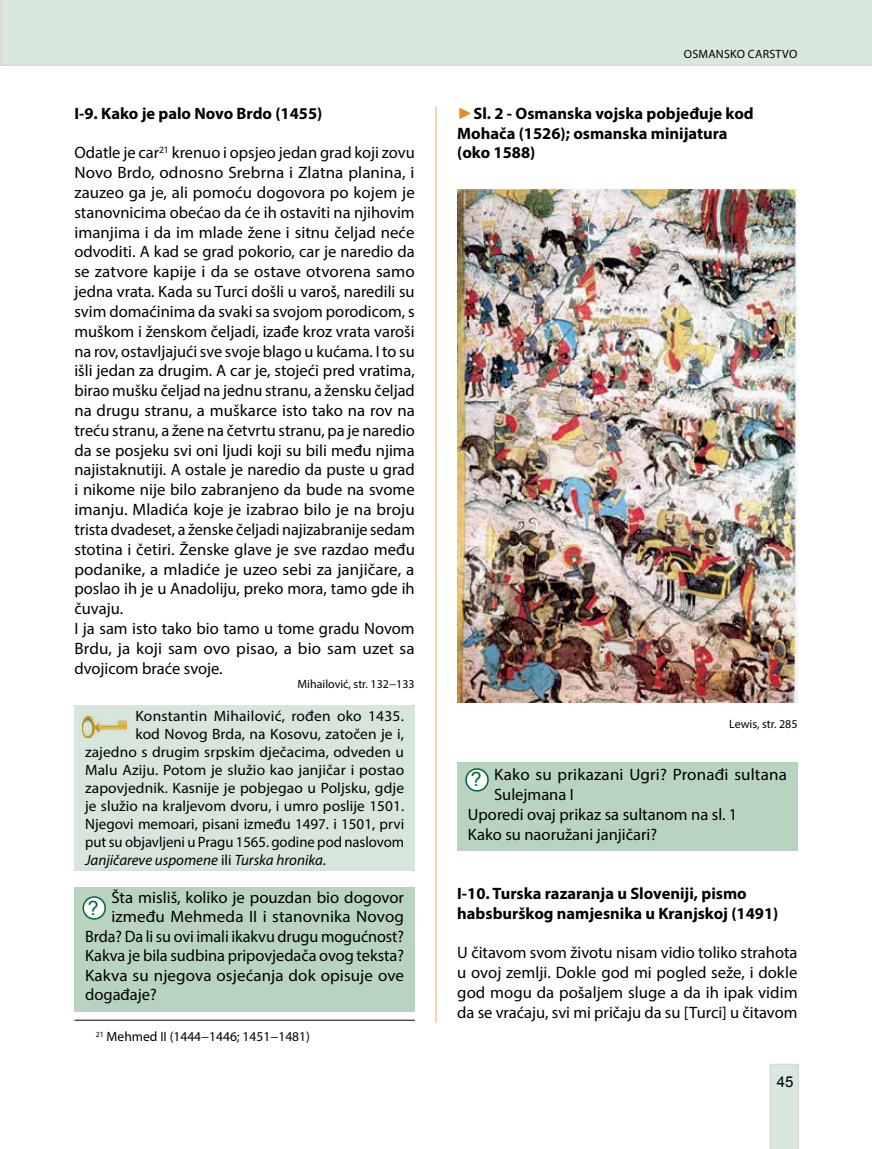
<style>
.page{position:relative;width:872px;height:1149px;background:#fff}
.page>*{position:absolute;margin:0;border:0;box-sizing:border-box;transform-origin:0 0}
.t1{font:19.5px "Arial";color:#00652e}
.t2{font:16.5px/19.8px "Myriad Pro";color:#000}
.t3{font:700 16.5px/19.8px "Myriad Pro";color:#000}
.t4{font:15px "Myriad Pro";letter-spacing:.005em;color:#000}
.t5{font:italic 15px "Myriad Pro";color:#000}
.t6{font:15px "Arial";color:#000}
.t7{font:13.5px "Myriad Pro";color:#000}
.t8{font:12px "Myriad Pro";letter-spacing:.005em;color:#000}
.s1{font-style:normal}
.s2{font-family:"Times New Roman";color:#e28f26}
</style>
<div class="page">
<div style="left:0;top:0;width:872px;height:66px;background:#d9e8df"></div>
<svg style="left:769px;top:1064px;width:30px;height:84px;background:#d9e6de"></svg>
<hr style="left:435px;top:106px;width:2px;height:916px;background:#e28f26">
<div style="left:457px;top:762px;width:340px;height:88px;background:#b9d3c1"></div>
<div style="left:466px;top:768px;width:22px;height:22px;background:#fff;border-radius:50%"></div>
<div style="left:465px;top:768px;width:24px;height:23px;border:2px solid #00652e;border-radius:50%"></div>
<div style="left:74px;top:887px;width:341px;height:124px;background:#b9d3c1"></div>
<div style="left:83px;top:896px;width:22px;height:22px;background:#fff;border-radius:50%"></div>
<div style="left:82px;top:896px;width:24px;height:23px;border:2px solid #00652e;border-radius:50%"></div>
<div style="left:74px;top:705px;width:341px;height:165px;background:#d7e6dc"></div>
<img style="left:83px;top:716px;width:44px;height:21px">
<img style="left:457px;top:189px;width:340px;height:513px">
<hr style="left:74px;top:1019px;width:341px;height:1px;background:#000">
<p class="t3" style="left:74px;top:103px;width:249px">I-9. Kako je palo Novo Brdo (1455)</p>
<p class="t2" style="left:74px;top:143px;width:342px">Odatle je car<sup>21</sup> krenuo i opsjeo jedan grad koji zovu Novo Brdo, odnosno Srebrna i Zlatna planina, i zauzeo ga je, ali pomoću dogovora po kojem je stanovnicima obećao da će ih ostaviti na njihovim imanjima i da im mlade žene i sitnu čeljad neće odvoditi. A kad se grad pokorio, car je naredio da se zatvore kapije i da se ostave otvorena samo jedna vrata. Kada su Turci došli u varoš, naredili su svim domaćinima da svaki sa svojom porodicom, s muškom i ženskom čeljadi, izađe kroz vrata varoši na rov, ostavljajući sve svoje blago u kućama. I to su išli jedan za drugim. A car je, stojeći pred vratima, birao mušku čeljad na jednu stranu, a žensku čeljad na drugu stranu, a muškarce isto tako na rov na treću stranu, a žene na četvrtu stranu, pa je naredio da se posjeku svi oni ljudi koji su bili među njima najistaknutiji. A ostale je naredio da puste u grad i nikome nije bilo zabranjeno da bude na svome imanju. Mladića koje je izabrao bilo je na broju trista dvadeset, a ženske čeljadi najizabranije sedam stotina i četiri. Ženske glave je sve razdao među podanike, a mladiće je uzeo sebi za janjičare, a poslao ih je u Anadoliju, preko mora, tamo gde ih čuvaju.<br>I ja sam isto tako bio tamo u tome gradu Novom Brdu, ja koji sam ovo pisao, a bio sam uzet sa dvojicom braće svoje.</p>
<p class="t8" style="left:297px;top:676px;width:119px">Mihailović, str. 132−133</p>
<p class="t4" style="left:135px;top:706px;width:270px">Konstantin Mihailović, rođen oko 1435.</p>
<p class="t4" style="left:135px;top:724px;width:270px">kod Novog Brda, na Kosovu, zatočen je i,</p>
<p class="t4" style="left:85px;top:742px;width:320px">zajedno s drugim srpskim dječacima, odveden u</p>
<p class="t4" style="left:85px;top:760px;width:321px">Malu Aziju. Potom je služio kao janjičar i postao</p>
<p class="t4" style="left:85px;top:778px;width:320px">zapovjednik. Kasnije je pobjegao u Poljsku, gdje</p>
<p class="t4" style="left:85px;top:796px;width:320px">je služio na kraljevom dvoru, i umro poslije 1501.</p>
<p class="t4" style="left:85px;top:814px;width:321px">Njegovi memoari, pisani između 1497. i 1501, prvi</p>
<p class="t4" style="left:85px;top:832px;width:320px">put su objavljeni u Pragu 1565. godine pod naslovom</p>
<p class="t5" style="left:85px;top:850px;width:242px">Janjičareve uspomene <span class="s1">ili</span> Turska hronika<span class="s1">.</span></p>
<p class="t2" style="left:111px;top:886px;width:294px">Šta misliš, koliko je pouzdan bio dogovor</p>
<p class="t2" style="left:111px;top:906px;width:294px">između Mehmeda II i stanovnika Novog</p>
<p class="t2" style="left:85px;top:925px;width:320px">Brda? Da li su ovi imali ikakvu drugu mogućnost?</p>
<p class="t2" style="left:85px;top:945px;width:320px">Kakva je bila sudbina pripovjedača ovog teksta?</p>
<p class="t2" style="left:85px;top:964px;width:320px">Kakva su njegova osjećanja dok opisuje ove</p>
<p class="t2" style="left:85px;top:984px;width:73px">događaje?</p>
<p class="t1" style="left:88px;top:894px;width:12px">?</p>
<p class="t7" style="left:96px;top:1028px;width:216px"><sup>21</sup> Mehmed II (1444−1446; 1451−1481)</p>
<p class="t8" style="left:684px;top:46px;width:114px">Osmansko carstvo</p>
<p class="t3" style="left:457px;top:103px;width:298px"><span class="s2">►</span>Sl. 2 - Osmanska vojska pobjeđuje kod<br>Mohača (1526); osmanska minijatura (oko 1588)</p>
<p class="t8" style="left:729px;top:716px;width:70px">Lewis, str. 285</p>
<p class="t2" style="left:494px;top:764px;width:294px">Kako su prikazani Ugri? Pronađi sultana</p>
<p class="t2" style="left:494px;top:784px;width:79px">Sulejmana I</p>
<p class="t2" style="left:468px;top:803px;width:271px">Uporedi ovaj prikaz sa sultanom na sl. 1</p>
<p class="t2" style="left:468px;top:823px;width:191px">Kako su naoružani janjičari?</p>
<p class="t1" style="left:471px;top:766px;width:12px">?</p>
<p class="t3" style="left:457px;top:882px;width:322px">I-10. Turska razaranja u Sloveniji, pismo habsburškog namjesnika u Kranjskoj (1491)</p>
<p class="t2" style="left:457px;top:942px;width:342px;text-align:justify">U čitavom svom životu nisam vidio toliko strahota u ovoj zemlji. Dokle god mi pogled seže, i dokle god mogu da pošaljem sluge a da ih ipak vidim da se vraćaju, svi mi pričaju da su [Turci] u čitavom</p>
<p class="t6" style="left:777px;top:1071px;width:18px">45</p>
</div>
